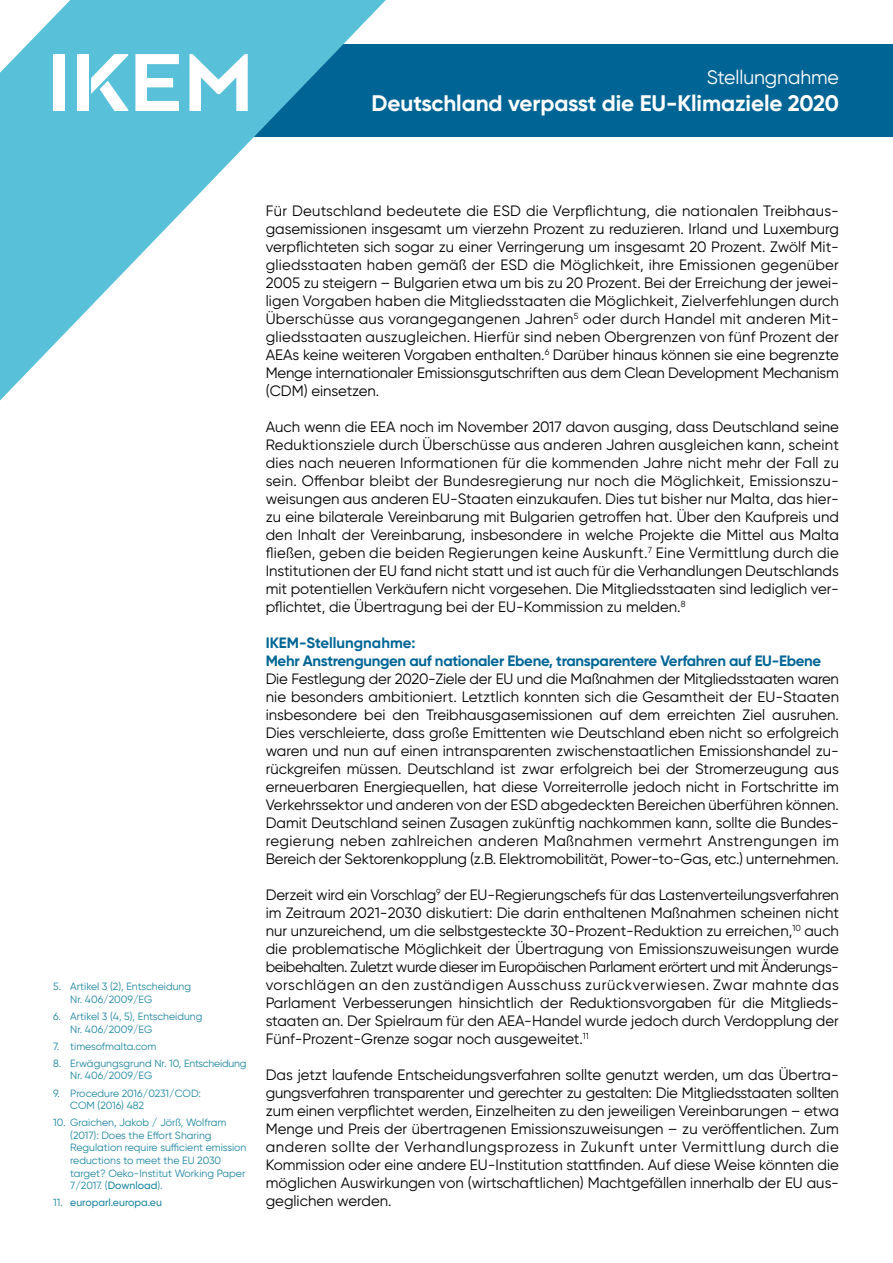
<style>
.page{position:relative;width:893px;height:1263px;background:#fff}
.page>*{position:absolute;margin:0;border:0;box-sizing:border-box;transform-origin:0 0}
.t1{font:700 22.5px "Gilroy";letter-spacing:-.005em;color:#fff}
.t2{font:19.5px "Gilroy";letter-spacing:-.005em;color:#fff}
.t3{font:15px/18px "Gilroy";color:#000;text-align:justify}
.t4{font:700 15px/18px "Gilroy";letter-spacing:-.02em;color:#006595}
.t5{font:10.5px/12.6px "Gilroy";color:#1d85a0}
.t6{font:500 10.5px "Gilroy";color:#1d85a0}
.s1{font-weight:500}
.s2{font-weight:400}
</style>
<div class="page">
<div style="left:65px;top:45px;width:828px;height:92px;background:#006595"></div>
<svg style="left:0;top:0;width:386px;height:400px"></svg>
<div style="left:53px;top:54px;width:12px;height:57px;background:#fff"></div>
<svg style="left:135px;top:54px;width:44px;height:57px;background:#bee7f0"></svg>
<svg style="left:189px;top:54px;width:59px;height:57px;background:#b0e1ed"></svg>
<svg style="left:91px;top:54px;width:37px;height:57px;background:#9cdae8"></svg>
<div style="left:77px;top:54px;width:11px;height:57px;background:#fff"></div>
<h2 class="t2" style="left:707px;top:65px;width:134px">Stellungnahme</h2>
<h1 class="t1" style="left:372px;top:89px;width:469px">Deutschland verpasst die EU-Klimaziele 2020</h1>
<p class="t5" style="left:70px;top:980px;width:122px;text-indent:-17px">5. Artikel 3 (2), Entscheidung<br>Nr. 406/2009/EG</p>
<p class="t5" style="left:70px;top:1010px;width:134px;text-indent:-17px">6. Artikel 3 (4, 5), Entscheidung<br>Nr. 406/2009/EG</p>
<p class="t5" style="left:53px;top:1039px;width:105px">7. timesofmalta.com</p>
<p class="t5" style="left:70px;top:1057px;width:178px;text-indent:-17px">8. Erwägungsgrund Nr. 10, Entscheidung<br>Nr. 406/2009/EG</p>
<p class="t5" style="left:70px;top:1086px;width:132px;text-indent:-17px">9. Procedure 2016/0231/COD:<br>COM (2016) 482</p>
<p class="t5" style="left:70px;top:1116px;width:178px;text-indent:-17px">10. Graichen, Jakob / Jörß, Wolfram (2017): Does the Effort Sharing<br>Regulation require sufficient emission reductions to meet the EU 2030 target? Oeko-Institut Working Paper<br>7/2017. (<span class="s1">Download</span>).</p>
<p class="t6" style="left:53px;top:1196px;width:110px"><span class="s2">11.</span> europarl.europa.eu</p>
<p class="t3" style="left:266px;top:202px;width:575px">Für Deutschland bedeutete die ESD die Verpflichtung, die nationalen Treibhaus&shy;gasemissionen insgesamt um vierzehn Prozent zu reduzieren. Irland und Luxemburg verpflichteten sich sogar zu einer Verringerung um insgesamt 20 Prozent. Zwölf Mit&shy;gliedsstaaten haben gemäß der ESD die Möglichkeit, ihre Emissionen gegenüber 2005 zu steigern – Bulgarien etwa um bis zu 20 Prozent. Bei der Erreichung der jewei&shy;ligen Vorgaben haben die Mitgliedsstaaten die Möglichkeit, Zielverfehlungen durch Überschüsse aus vorangegangenen Jahren<sup>5</sup> oder durch Handel mit anderen Mit&shy;gliedsstaaten auszugleichen. Hierfür sind neben Obergrenzen von fünf Prozent der AEAs keine weiteren Vorgaben enthalten.<sup>6</sup> Darüber hinaus können sie eine begrenzte Menge internationaler Emissionsgutschriften aus dem Clean Development Mechanism (CDM) einsetzen.</p>
<p class="t3" style="left:266px;top:418px;width:575px">Auch wenn die EEA noch im November 2017 davon ausging, dass Deutschland seine Reduktionsziele durch Überschüsse aus anderen Jahren ausgleichen kann, scheint dies nach neueren Informationen für die kommenden Jahre nicht mehr der Fall zu sein. Offenbar bleibt der Bundesregierung nur noch die Möglichkeit, Emissionszu&shy;weisungen aus anderen EU-Staaten einzukaufen. Dies tut bisher nur Malta, das hier&shy;zu eine bilaterale Vereinbarung mit Bulgarien getroffen hat. Über den Kaufpreis und den Inhalt der Vereinbarung, insbesondere in welche Projekte die Mittel aus Malta fließen, geben die beiden Regierungen keine Auskunft.<sup>7</sup> Eine Vermittlung durch die Institutionen der EU fand nicht statt und ist auch für die Verhandlungen Deutschlands mit potentiellen Verkäufern nicht vorgesehen. Die Mitgliedsstaaten sind lediglich ver&shy;pflichtet, die Übertragung bei der EU-Kommission zu melden.<sup>8</sup></p>
<p class="t4" style="left:266px;top:634px;width:557px">IKEM-Stellungnahme:<br>Mehr Anstrengungen auf nationaler Ebene, transparentere Verfahren auf EU-Ebene</p>
<p class="t3" style="left:266px;top:670px;width:575px">Die Festlegung der 2020-Ziele der EU und die Maßnahmen der Mitgliedsstaaten waren nie besonders ambitioniert. Letztlich konnten sich die Gesamtheit der EU-Staaten insbesondere bei den Treibhausgasemissionen auf dem erreichten Ziel ausruhen.<br>Dies verschleierte, dass große Emittenten wie Deutschland eben nicht so erfolgreich waren und nun auf einen intransparenten zwischenstaatlichen Emissionshandel zu&shy;rückgreifen müssen. Deutschland ist zwar erfolgreich bei der Stromerzeugung aus erneuerbaren Energiequellen, hat diese Vorreiterrolle jedoch nicht in Fortschritte im Verkehrssektor und anderen von der ESD abgedeckten Bereichen überführen können.<br>Damit Deutschland seinen Zusagen zukünftig nachkommen kann, sollte die Bundes&shy;regierung neben zahlreichen anderen Maßnahmen vermehrt Anstrengungen im Bereich der Sektorenkopplung (z.B. Elektromobilität, Power-to-Gas, etc.) unternehmen.</p>
<p class="t3" style="left:266px;top:886px;width:575px">Derzeit wird ein Vorschlag<sup>9</sup> der EU-Regierungschefs für das Lastenverteilungsverfahren im Zeitraum 2021-2030 diskutiert: Die darin enthaltenen Maßnahmen scheinen nicht nur unzureichend, um die selbstgesteckte 30-Prozent-Reduktion zu erreichen,<sup>10</sup> auch die problematische Möglichkeit der Übertragung von Emissionszuweisungen wurde beibehalten. Zuletzt wurde dieser im Europäischen Parlament erörtert und mit Änderungs&shy;vorschlägen an den zuständigen Ausschuss zurückverwiesen. Zwar mahnte das Parlament Verbesserungen hinsichtlich der Reduktionsvorgaben für die Mitglieds&shy;staaten an. Der Spielraum für den AEA-Handel wurde jedoch durch Verdopplung der Fünf-Prozent-Grenze sogar noch ausgeweitet.<sup>11</sup></p>
<p class="t3" style="left:266px;top:1066px;width:575px">Das jetzt laufende Entscheidungsverfahren sollte genutzt werden, um das Übertra&shy;gungsverfahren transparenter und gerechter zu gestalten: Die Mitgliedsstaaten sollten zum einen verpflichtet werden, Einzelheiten zu den jeweiligen Vereinbarungen – etwa Menge und Preis der übertragenen Emissionszuweisungen – zu veröffentlichen. Zum anderen sollte der Verhandlungsprozess in Zukunft unter Vermittlung durch die Kommission oder eine andere EU-Institution stattfinden. Auf diese Weise könnten die möglichen Auswirkungen von (wirtschaftlichen) Machtgefällen innerhalb der EU aus&shy;geglichen werden.</p>
</div>
